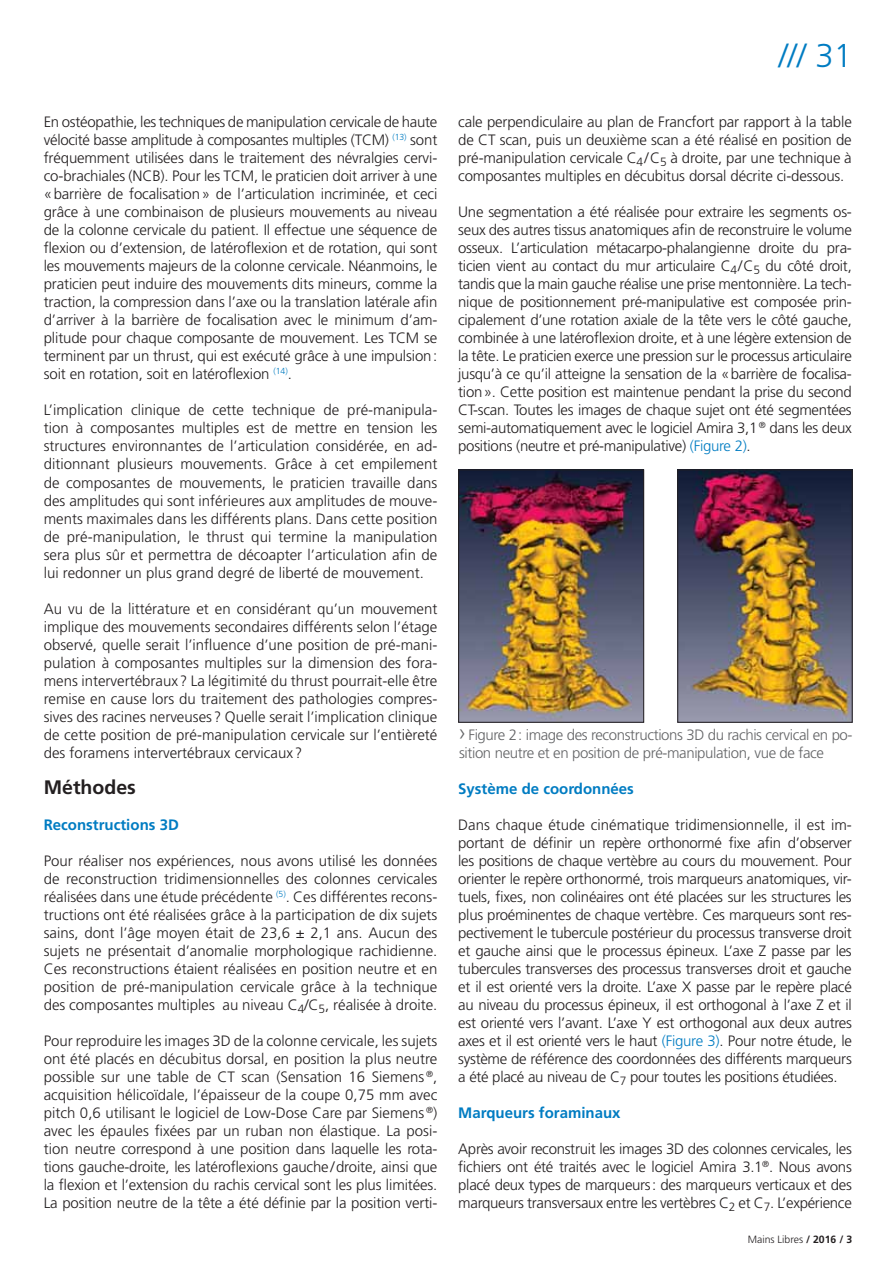
<style>
.page{position:relative;width:896px;height:1266px;background:#fff}
.page>*{position:absolute;margin:0;border:0;box-sizing:border-box;transform-origin:0 0}
.t1{font:300 33px "Frutiger";color:#007cc2}
.t2{font:700 19.5px "Frutiger";color:#231f20}
.t3{font:700 15.15px "Frutiger";color:#007cc2}
.t4{font:300 15px/18px "Frutiger";letter-spacing:-.01em;color:#231f20;text-align:justify}
.t5{font:300 15px/18px "Frutiger";letter-spacing:-.025em;color:#636466}
.t6{font:300 10.5px "Frutiger";color:#231f20}
.s1{color:#007cc2}
.s2{font-size:22.5px}
.s3{font-weight:700}
</style>
<div class="page">
<img style="left:460px;top:471px;width:182px;height:249px">
<div style="left:458px;top:469px;width:186px;height:253px;border:1px solid #231f20"></div>
<img style="left:679px;top:471px;width:171px;height:249px">
<div style="left:677px;top:469px;width:175px;height:253px;border:1px solid #231f20"></div>
<p class="t4" style="left:44px;top:114px;width:395px">En ostéopathie, les techniques de manipulation cervicale de haute vélocité basse amplitude à composantes multiples (TCM) <sup>(13)</sup> sont fréquemment utilisées dans le traitement des névralgies cervi&shy;co-brachiales (NCB). Pour les TCM, le praticien doit arriver à une « barrière de focalisation » de l’articulation incriminée, et ceci grâce à une combinaison de plusieurs mouvements au niveau de la colonne cervicale du patient. Il effectue une séquence de flexion ou d’extension, de latéroflexion et de rotation, qui sont les mouvements majeurs de la colonne cervicale. Néanmoins, le praticien peut induire des mouvements dits mineurs, comme la traction, la compression dans l’axe ou la translation latérale afin d’arriver à la barrière de focalisation avec le minimum d’am&shy;plitude pour chaque composante de mouvement. Les TCM se terminent par un thrust, qui est exécuté grâce à une impulsion : soit en rotation, soit en latéroflexion <sup>(14)</sup>.</p>
<p class="t4" style="left:44px;top:402px;width:395px">L’implication clinique de cette technique de pré-manipula&shy;tion à composantes multiples est de mettre en tension les structures environnantes de l’articulation considérée, en ad&shy;ditionnant plusieurs mouvements. Grâce à cet empilement de composantes de mouvements, le praticien travaille dans des amplitudes qui sont inférieures aux amplitudes de mouve&shy;ments maximales dans les différents plans. Dans cette position de pré-manipulation, le thrust qui termine la manipulation sera plus sûr et permettra de décoapter l’articulation afin de lui redonner un plus grand degré de liberté de mouvement.</p>
<p class="t4" style="left:44px;top:600px;width:395px">Au vu de la littérature et en considérant qu’un mouvement implique des mouvements secondaires différents selon l’étage observé, quelle serait l’influence d’une position de pré-mani&shy;pulation à composantes multiples sur la dimension des fora&shy;mens intervertébraux ? La légitimité du thrust pourrait-elle être remise en cause lors du traitement des pathologies compres&shy;sives des racines nerveuses ? Quelle serait l’implication clinique de cette position de pré-manipulation cervicale sur l’entièreté des foramens intervertébraux cervicaux ?</p>
<h2 class="t2" style="left:44px;top:777px;width:94px">Méthodes</h2>
<p class="t3" style="left:44px;top:817px;width:136px">Reconstructions 3D</p>
<p class="t4" style="left:44px;top:852px;width:395px">Pour réaliser nos expériences, nous avons utilisé les données de reconstruction tridimensionnelles des colonnes cervicales réalisées dans une étude précédente <sup>(5)</sup>. Ces différentes recons&shy;tructions ont été réalisées grâce à la participation de dix sujets sains, dont l’âge moyen était de 23,6 ± 2,1 ans. Aucun des sujets ne présentait d’anomalie morphologique rachidienne.<br>Ces reconstructions étaient réalisées en position neutre et en position de pré-manipulation cervicale grâce à la technique des composantes multiples au niveau C<sub>4</sub>/C<sub>5</sub>, réalisée à droite.</p>
<p class="t4" style="left:44px;top:1032px;width:395px">Pour reproduire les images 3D de la colonne cervicale, les sujets ont été placés en décubitus dorsal, en position la plus neutre possible sur une table de CT scan (Sensation 16 Siemens <sup>®</sup>, acquisition hélicoïdale, l’épaisseur de la coupe 0,75 mm avec pitch 0,6 utilisant le logiciel de Low-Dose Care par Siemens <sup>®</sup>) avec les épaules fixées par un ruban non élastique. La posi&shy;tion neutre correspond à une position dans laquelle les rota&shy;tions gauche-droite, les latéroflexions gauche / droite, ainsi que la flexion et l’extension du rachis cervical sont les plus limitées.<br>La position neutre de la tête a été définie par la position verti-</p>
<h1 class="t1" style="left:778px;top:40px;width:75px">/// 31</h1>
<p class="t4" style="left:458px;top:114px;width:395px">cale perpendiculaire au plan de Francfort par rapport à la table de CT scan, puis un deuxième scan a été réalisé en position de pré-manipulation cervicale C<sub>4</sub> / C<sub>5</sub> à droite, par une technique à composantes multiples en décubitus dorsal décrite ci-dessous.</p>
<p class="t4" style="left:458px;top:204px;width:395px">Une segmentation a été réalisée pour extraire les segments os&shy;seux des autres tissus anatomiques afin de reconstruire le volume osseux. L’articulation métacarpo-phalangienne droite du pra&shy;ticien vient au contact du mur articulaire C<sub>4</sub> / C<sub>5</sub> du côté droit, tandis que la main gauche réalise une prise mentonnière. La tech&shy;nique de positionnement pré-manipulative est composée prin&shy;cipalement d’une rotation axiale de la tête vers le côté gauche, combinée à une latéroflexion droite, et à une légère extension de la tête. Le praticien exerce une pression sur le processus articulaire jusqu’à ce qu’il atteigne la sensation de la « barrière de focalisa&shy;tion ». Cette position est maintenue pendant la prise du second CT-scan. Toutes les images de chaque sujet ont été segmentées semi-automatiquement avec le logiciel Amira 3,1 <sup>®</sup> dans les deux positions (neutre et pré-manipulative) <span class="s1">(Figure 2)</span>.</p>
<p class="t5" style="left:459px;top:726px;width:395px"><span class="s2">›</span> Figure 2 : image des reconstructions 3D du rachis cervical en po&shy;sition neutre et en position de pré-manipulation, vue de face</p>
<p class="t3" style="left:458px;top:781px;width:177px">Système de coordonnées</p>
<p class="t4" style="left:458px;top:816px;width:395px">Dans chaque étude cinématique tridimensionnelle, il est im&shy;portant de définir un repère orthonormé fixe afin d’observer les positions de chaque vertèbre au cours du mouvement. Pour orienter le repère orthonormé, trois marqueurs anatomiques, vir&shy;tuels, fixes, non colinéaires ont été placées sur les structures les plus proéminentes de chaque vertèbre. Ces marqueurs sont res&shy;pectivement le tubercule postérieur du processus transverse droit et gauche ainsi que le processus épineux. L’axe Z passe par les tubercules transverses des processus transverses droit et gauche et il est orienté vers la droite. L’axe X passe par le repère placé au niveau du processus épineux, il est orthogonal à l’axe Z et il est orienté vers l’avant. L’axe Y est orthogonal aux deux autres axes et il est orienté vers le haut <span class="s1">(Figure 3)</span>. Pour notre étude, le système de référence des coordonnées des différents marqueurs a été placé au niveau de C<sub>7</sub> pour toutes les positions étudiées.</p>
<p class="t3" style="left:458px;top:1105px;width:164px">Marqueurs foraminaux</p>
<p class="t4" style="left:458px;top:1140px;width:395px">Après avoir reconstruit les images 3D des colonnes cervicales, les fichiers ont été traités avec le logiciel Amira 3.1<sup>®</sup>. Nous avons placé deux types de marqueurs : des marqueurs verticaux et des marqueurs transversaux entre les vertèbres C<sub>2</sub> et C<sub>7</sub>. L’expérience</p>
<p class="t6" style="left:747px;top:1234px;width:106px">Mains Libres <span class="s3">/ 2016 / 3</span></p>
</div>
